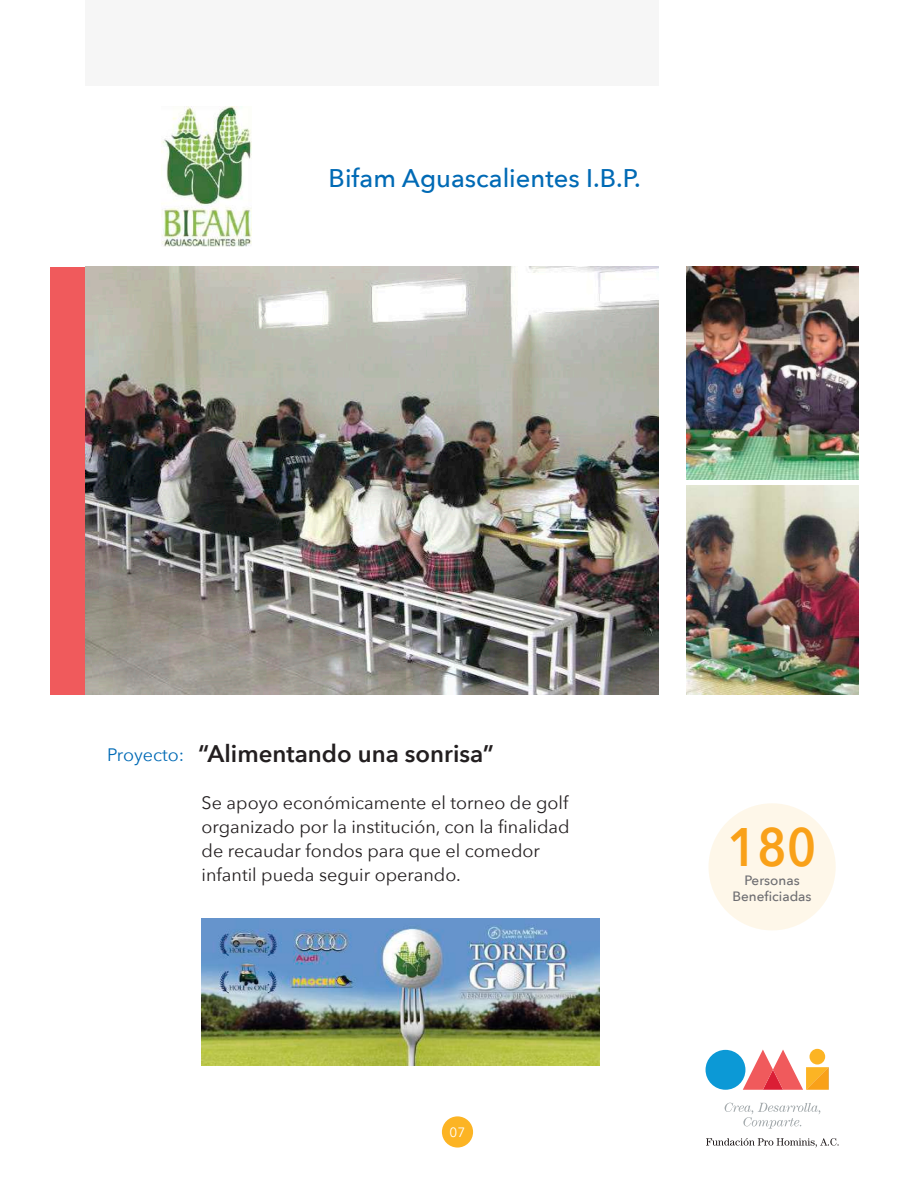
<style>
.page{position:relative;width:915px;height:1191px;background:#fff}
.page>*{position:absolute;margin:0;border:0;box-sizing:border-box;transform-origin:0 0}
.t1{font:600 54px "Avenir Next";color:#f9a119;scale:.9 1}
.t2{font:500 25.5px "Avenir Next";color:#006ab5}
.t3{font:600 24px "Avenir Next";color:#231f20}
.t4{font:18px/24px "Avenir Next";color:#231f20}
.t5{font:18px "Avenir Next";color:#006ab5}
.t6{font:500 13.5px/16.2px "Avenir Next";color:#6d6d71;text-align:center}
.t7{font:13.5px "Avenir Next";color:#fff}
</style>
<div class="page">
<svg style="left:724px;top:1102px;width:96px;height:26px"></svg>
<svg style="left:706px;top:1138px;width:132px;height:9px"></svg>
<svg style="left:742px;top:1049px;width:86px;height:40px"></svg>
<div style="left:705px;top:1049px;width:40px;height:40px;background:#0c99d6;border-radius:50%"></div>
<div style="left:442px;top:1116px;width:31px;height:31px;background:#fcb424;border-radius:50%"></div>
<div style="left:708px;top:803px;width:127px;height:127px;background:#fef7e9;border-radius:50%"></div>
<div style="left:50px;top:267px;width:38px;height:427px;background:#f05a5c"></div>
<div style="left:85px;top:0;width:573px;height:85px;background:#f6f6f6"></div>
<img style="left:85px;top:267px;width:573px;height:427px">
<img style="left:686px;top:267px;width:171px;height:213px">
<img style="left:686px;top:485px;width:171px;height:209px">
<img style="left:162px;top:107px;width:90px;height:139px">
<img style="left:201px;top:918px;width:398px;height:147px">
<h2 class="t2" style="left:328px;top:156px;width:313px">Bifam Aguascalientes I.B.P.</h2>
<p class="t5" style="left:107px;top:739px;width:78px">Proyecto:</p>
<h3 class="t3" style="left:198px;top:732px;width:297px">“Alimentando una sonrisa”</h3>
<p class="t4" style="left:201px;top:790px;width:369px">Se apoyo económicamente el torneo de golf organizado por la institución, con la finalidad de recaudar fondos para que el comedor infantil pueda seguir operando.</p>
<p class="t7" style="left:449px;top:1120px;width:17px">07</p>
<h1 class="t1" style="left:727px;top:800px;width:100px">180</h1>
<p class="t6" style="left:732px;top:871px;width:81px">Personas<br>Beneficiadas</p>
</div>
